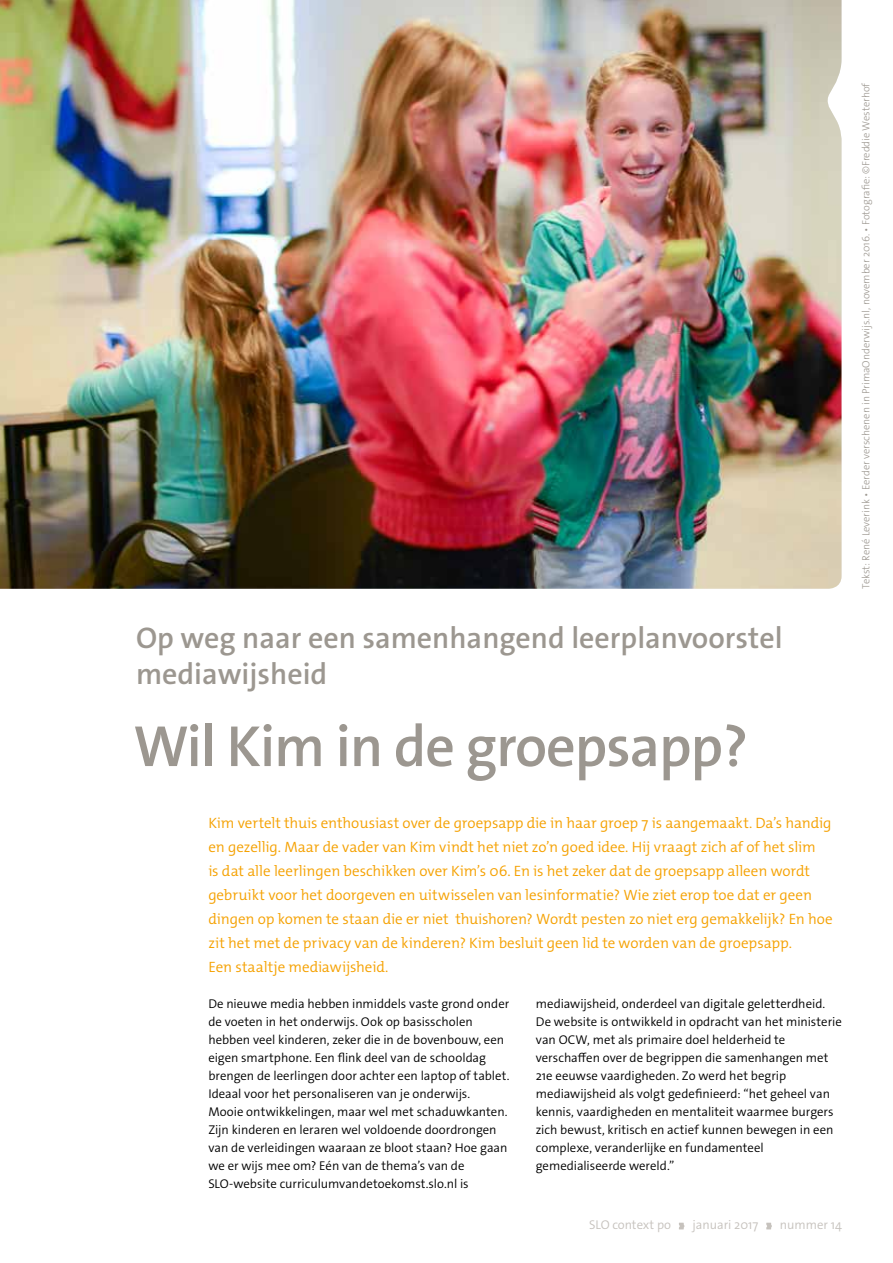
<style>
.page{position:relative;width:893px;height:1263px;background:#fff}
.page>*{position:absolute;margin:0;border:0;box-sizing:border-box;transform-origin:0 0}
.t1{font:600 58.5px "The Sans Os F";letter-spacing:-.02em;color:#9c9790}
.t2{font:600 30px/36px "The Sans Os F";color:#9c9790}
.t3{font:300 15px/24px "The Mix Os F";letter-spacing:-.005em;color:#f5a100}
.t4{font:300 12.75px/18px "The Sans Os F";color:#000}
.t5{font:300 12.75px "The Sans Os F";color:#c6c2bd}
.t6{font:300 10.5px "The Sans Os F";color:#9c9790}
</style>
<div class="page">
<img style="left:0;top:0;width:841px;height:589px">
<svg style="left:679px;top:1223px;width:6px;height:6px"></svg>
<svg style="left:766px;top:1223px;width:6px;height:6px"></svg>
<h2 class="t2" style="left:136px;top:620px;width:648px">Op weg naar een samenhangend leerplanvoorstel mediawijsheid</h2>
<h1 class="t1" style="left:133px;top:709px;width:616px">Wil Kim in de groepsapp?</h1>
<p class="t3" style="left:208px;top:811px;width:626px">Kim vertelt thuis enthousiast over de groepsapp die in haar groep 7 is aangemaakt. Da’s handig en gezellig. Maar de vader van Kim vindt het niet zo’n goed idee. Hij vraagt zich af of het slim<br>is dat alle leerlingen beschikken over Kim’s 06. En is het zeker dat de groepsapp alleen wordt gebruikt voor het doorgeven en uitwisselen van lesinformatie? Wie ziet erop toe dat er geen dingen op komen te staan die er niet thuishoren? Wordt pesten zo niet erg gemakkelijk? En hoe zit het met de privacy van de kinderen? Kim besluit geen lid te worden van de groepsapp.<br>Een staaltje mediawijsheid.</p>
<p class="t4" style="left:536px;top:995px;width:308px">mediawijsheid, onderdeel van digitale geletterdheid.<br>De website is ontwikkeld in opdracht van het ministerie van OCW, met als primaire doel helderheid te verschaffen over de begrippen die samenhangen met 21e eeuwse vaardigheden. Zo werd het begrip mediawijsheid als volgt gedefinieerd: “het geheel van kennis, vaardigheden en mentaliteit waarmee burgers zich bewust, kritisch en actief kunnen bewegen in een complexe, veranderlijke en fundamenteel gemedialiseerde wereld.”</p>
<p class="t4" style="left:208px;top:995px;width:303px">De nieuwe media hebben inmiddels vaste grond onder de voeten in het onderwijs. Ook op basisscholen hebben veel kinderen, zeker die in de bovenbouw, een eigen smartphone. Een flink deel van de schooldag brengen de leerlingen door achter een laptop of tablet.<br>Ideaal voor het personaliseren van je onderwijs.<br>Mooie ontwikkelingen, maar wel met schaduwkanten.<br>Zijn kinderen en leraren wel voldoende doordrongen van de verleidingen waaraan ze bloot staan? Hoe gaan we er wijs mee om? Eén van de thema’s van de SLO-website curriculumvandetoekomst.slo.nl is</p>
<p class="t5" style="left:589px;top:1217px;width:254px">SLO context po januari 2017 nummer 14</p>
<p class="t6" style="left:859px;top:589px;width:508px;rotate:-90deg">Tekst: René Leverink • Eerder verschenen in PrimaOnderwijs.nl, november 2016. • Fotografie: ©Freddie Westerhof</p>
</div>
